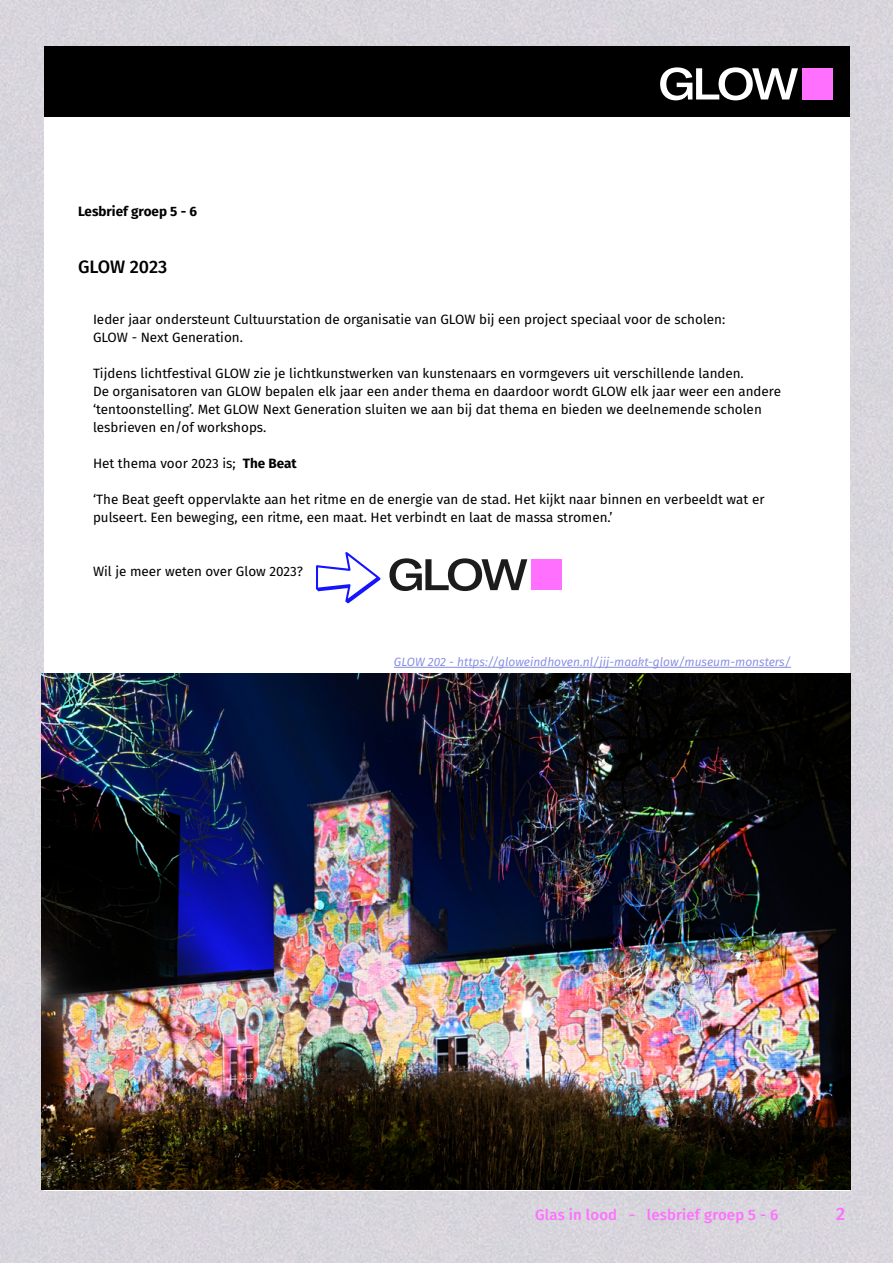
<style>
.page{position:relative;width:893px;height:1263px;background:#d8d5dd}
.page>*{position:absolute;margin:0;border:0;box-sizing:border-box;transform-origin:0 0}
.t1{font:500 18px "Fira Sans";letter-spacing:-.005em;color:#000}
.t2{font:500 18px "Fira Sans";color:#ff70ff}
.t3{font:500 15px "Fira Sans";letter-spacing:.01em;color:#ff70ff}
.t4{font:13.5px/18px "Fira Sans";color:#000}
.t5{font:700 13.5px "Fira Sans";color:#000}
.t6{font:italic 12px "Fira Sans";color:#4f5cd6}
.s1{font-weight:700}
</style>
<div class="page">
<div style="left:44px;top:46px;width:805px;height:1145px;background:#fff"></div>
<div style="left:44px;top:46px;width:805px;height:71px;background:#000"></div>
<svg style="left:660px;top:67px;width:138px;height:33px"></svg>
<div style="left:802px;top:68px;width:30px;height:31px;background:#ff70ff"></div>
<img style="left:41px;top:674px;width:809px;height:516px">
<hr style="left:394px;top:667px;width:397px;height:1px;background:#4f5cd6">
<svg style="left:389px;top:558px;width:138px;height:33px"></svg>
<div style="left:531px;top:559px;width:31px;height:31px;background:#ff70ff"></div>
<svg style="left:316px;top:552px;width:65px;height:51px"></svg>
<p class="t5" style="left:78px;top:200px;width:121px">Lesbrief groep 5 - 6</p>
<h1 class="t1" style="left:78px;top:252px;width:91px">GLOW 2023</h1>
<p class="t4" style="left:93px;top:310px;width:634px">Ieder jaar ondersteunt Cultuurstation de organisatie van GLOW bij een project speciaal voor de scholen:<br>GLOW - Next Generation.</p>
<p class="t4" style="left:93px;top:364px;width:690px">Tijdens lichtfestival GLOW zie je lichtkunstwerken van kunstenaars en vormgevers uit verschillende landen.<br>De organisatoren van GLOW bepalen elk jaar een ander thema en daardoor wordt GLOW elk jaar weer een andere ‘tentoonstelling’. Met GLOW Next Generation sluiten we aan bij dat thema en bieden we deelnemende scholen lesbrieven en/of workshops.</p>
<p class="t4" style="left:93px;top:454px;width:205px">Het thema voor 2023 is; <span class="s1">The Beat</span></p>
<p class="t4" style="left:93px;top:490px;width:673px">‘The Beat geeft oppervlakte aan het ritme en de energie van de stad. Het kijkt naar binnen en verbeeldt wat er pulseert. Een beweging, een ritme, een maat. Het verbindt en laat de massa stromen.’</p>
<p class="t4" style="left:93px;top:562px;width:211px">Wil je meer weten over Glow 2023?</p>
<p class="t6" style="left:394px;top:653px;width:398px">GLOW 202 - https://gloweindhoven.nl/jij-maakt-glow/museum-monsters/</p>
<p class="t3" style="left:535px;top:1202px;width:245px">Glas in lood - lesbrief groep 5 - 6</p>
<h1 class="t2" style="left:836px;top:1199px;width:11px">2</h1>
</div>
